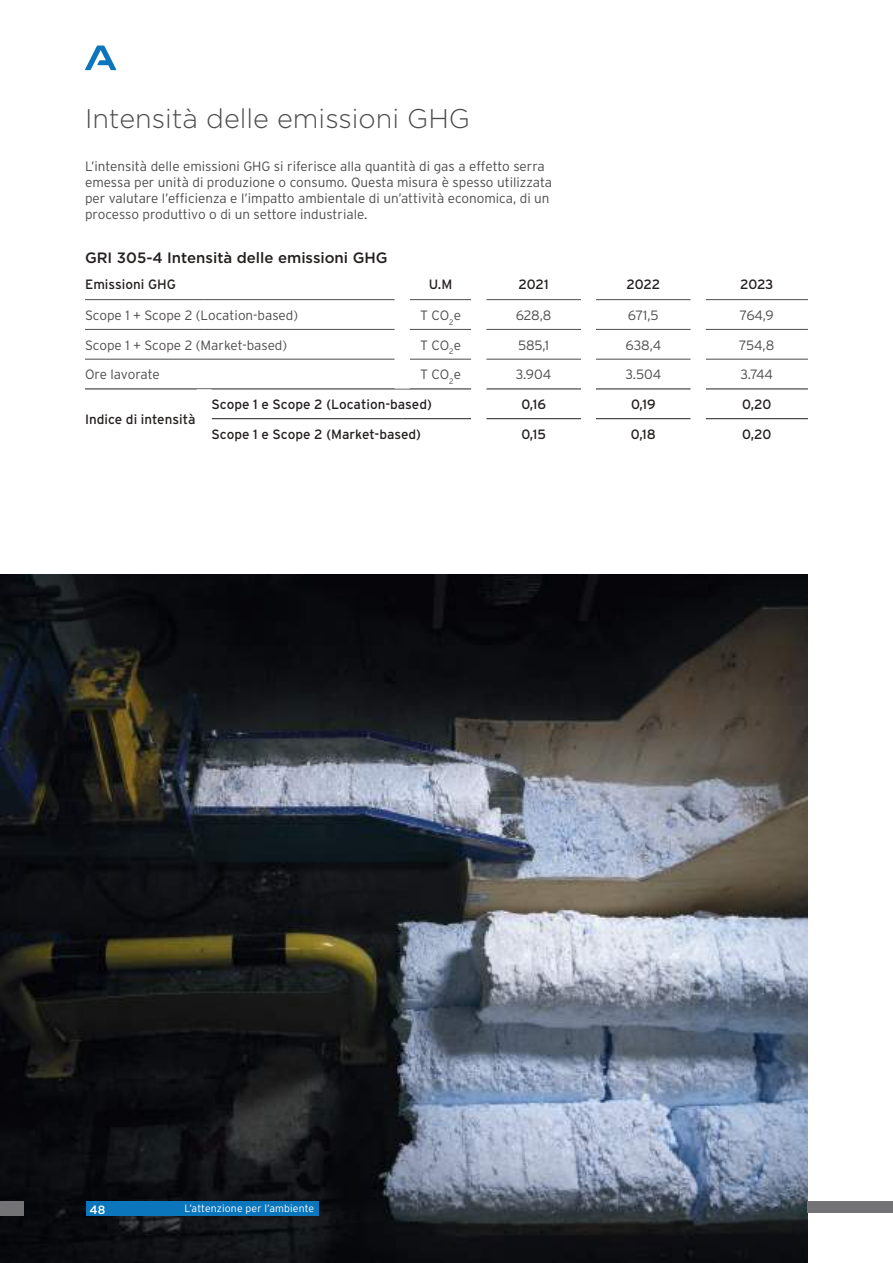
<style>
.page{position:relative;width:893px;height:1263px;background:#fff}
.page>*{position:absolute;margin:0;border:0;box-sizing:border-box;transform-origin:0 0}
.t1{font:300 27px "Gotham";color:#4e4b4c}
.t2{font:500 15px "Gotham";color:#241f1f}
.t3{font:300 13.5px/16.2px "Interstate";color:#4e4b4c}
.t4{font:13.5px "Interstate";color:#241f1f}
.t5{font:500 12px "Gotham";color:#fff}
.t6{font:300 10.5px "Interstate";letter-spacing:.01em;color:#fff}
</style>
<div class="page">
<img style="left:0;top:574px;width:808px;height:689px">
<hr style="left:85px;top:299px;width:119px;height:1px;background:#4e4b4c">
<hr style="left:204px;top:299px;width:191px;height:1px;background:#4e4b4c">
<hr style="left:410px;top:299px;width:61px;height:1px;background:#4e4b4c">
<hr style="left:486px;top:299px;width:95px;height:1px;background:#4e4b4c">
<hr style="left:596px;top:299px;width:95px;height:1px;background:#4e4b4c">
<hr style="left:706px;top:299px;width:102px;height:1px;background:#4e4b4c">
<hr style="left:85px;top:329px;width:119px;height:1px;background:#4e4b4c">
<hr style="left:204px;top:329px;width:191px;height:1px;background:#4e4b4c">
<hr style="left:85px;top:359px;width:119px;height:1px;background:#4e4b4c">
<hr style="left:204px;top:359px;width:191px;height:1px;background:#4e4b4c">
<hr style="left:410px;top:329px;width:61px;height:1px;background:#4e4b4c">
<hr style="left:486px;top:329px;width:95px;height:1px;background:#4e4b4c">
<hr style="left:596px;top:329px;width:95px;height:1px;background:#4e4b4c">
<hr style="left:706px;top:329px;width:102px;height:1px;background:#4e4b4c">
<hr style="left:410px;top:359px;width:61px;height:1px;background:#4e4b4c">
<hr style="left:486px;top:359px;width:95px;height:1px;background:#4e4b4c">
<hr style="left:596px;top:359px;width:95px;height:1px;background:#4e4b4c">
<hr style="left:706px;top:359px;width:102px;height:1px;background:#4e4b4c">
<hr style="left:85px;top:389px;width:119px;height:1px;background:#241f1f">
<hr style="left:204px;top:389px;width:198px;height:1px;background:#241f1f">
<hr style="left:402px;top:389px;width:69px;height:1px;background:#241f1f">
<hr style="left:486px;top:389px;width:95px;height:1px;background:#241f1f">
<hr style="left:596px;top:389px;width:95px;height:1px;background:#241f1f">
<hr style="left:706px;top:389px;width:102px;height:1px;background:#241f1f">
<hr style="left:212px;top:418px;width:190px;height:1px;background:#241f1f">
<hr style="left:402px;top:418px;width:69px;height:1px;background:#241f1f">
<hr style="left:486px;top:418px;width:95px;height:1px;background:#241f1f">
<hr style="left:596px;top:418px;width:95px;height:1px;background:#241f1f">
<hr style="left:706px;top:418px;width:102px;height:1px;background:#241f1f">
<div style="left:197px;top:389px;width:15px;height:30px;background:#fff"></div>
<div style="left:87px;top:1201px;width:232px;height:15px;background:#0b76bc"></div>
<svg style="left:85px;top:46px;width:31px;height:24px"></svg>
<div style="left:0;top:1201px;width:23px;height:15px;background:#737274"></div>
<div style="left:808px;top:1201px;width:85px;height:12px;background:#737274"></div>
<h1 class="t1" style="left:85px;top:101px;width:387px">Intensità delle emissioni GHG</h1>
<p class="t3" style="left:85px;top:158px;width:469px">L’intensità delle emissioni GHG si riferisce alla quantità di gas a effetto serra emessa per unità di produzione o consumo. Questa misura è spesso utilizzata per valutare l’efficienza e l’impatto ambientale di un’attività economica, di un processo produttivo o di un settore industriale.</p>
<p class="t2" style="left:85px;top:248px;width:304px">GRI 305-4 Intensità delle emissioni GHG</p>
<p class="t4" style="left:85px;top:277px;width:92px">Emissioni GHG</p>
<p class="t4" style="left:429px;top:277px;width:25px">U.M</p>
<p class="t4" style="left:519px;top:277px;width:32px">2021</p>
<p class="t4" style="left:626px;top:277px;width:35px">2022</p>
<p class="t4" style="left:740px;top:277px;width:35px">2023</p>
<p class="t3" style="left:85px;top:307px;width:215px">Scope 1 + Scope 2 (Location-based)</p>
<p class="t3" style="left:420px;top:307px;width:42px">T CO<sub>2</sub>e</p>
<p class="t3" style="left:516px;top:307px;width:37px">628,8</p>
<p class="t3" style="left:628px;top:307px;width:32px">671,5</p>
<p class="t3" style="left:740px;top:307px;width:35px">764,9</p>
<p class="t3" style="left:85px;top:337px;width:204px">Scope 1 + Scope 2 (Market-based)</p>
<p class="t3" style="left:420px;top:337px;width:42px">T CO<sub>2</sub>e</p>
<p class="t3" style="left:518px;top:337px;width:33px">585,1</p>
<p class="t3" style="left:625px;top:337px;width:37px">638,4</p>
<p class="t3" style="left:739px;top:337px;width:37px">754,8</p>
<p class="t3" style="left:85px;top:366px;width:76px">Ore lavorate</p>
<p class="t3" style="left:420px;top:366px;width:42px">T CO<sub>2</sub>e</p>
<p class="t3" style="left:516px;top:366px;width:37px">3.904</p>
<p class="t3" style="left:625px;top:366px;width:37px">3.504</p>
<p class="t3" style="left:741px;top:366px;width:34px">3.744</p>
<p class="t4" style="left:85px;top:412px;width:112px">Indice di intensità</p>
<p class="t4" style="left:212px;top:397px;width:222px">Scope 1 e Scope 2 (Location-based)</p>
<p class="t4" style="left:521px;top:397px;width:26px">0,16</p>
<p class="t4" style="left:631px;top:397px;width:26px">0,19</p>
<p class="t4" style="left:742px;top:397px;width:31px">0,20</p>
<p class="t4" style="left:212px;top:427px;width:211px">Scope 1 e Scope 2 (Market-based)</p>
<p class="t4" style="left:521px;top:427px;width:26px">0,15</p>
<p class="t4" style="left:631px;top:427px;width:27px">0,18</p>
<p class="t4" style="left:742px;top:427px;width:31px">0,20</p>
<p class="t5" style="left:90px;top:1201px;width:17px">48</p>
<p class="t6" style="left:185px;top:1202px;width:131px">L’attenzione per l’ambiente</p>
</div>
